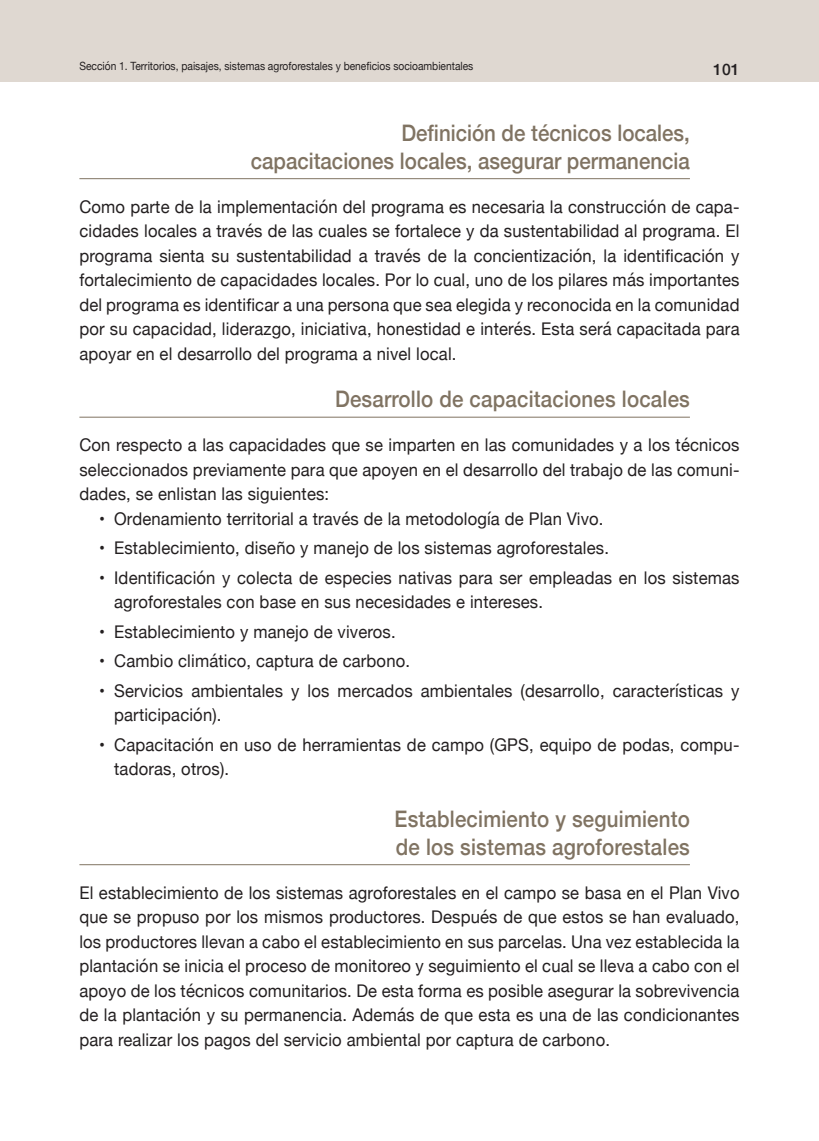
<style>
.page{position:relative;width:819px;height:1141px;background:#fff}
.page>*{position:absolute;margin:0;border:0;box-sizing:border-box;transform-origin:0 0}
.t1{font:500 22.75px/27.3px "Helvetica Neue";letter-spacing:.01em;color:#807362;text-align:right;scale:.9 1}
.t2{font:17.5px/24.5px "Helvetica Neue";letter-spacing:.01em;color:#231f20;text-align:justify;scale:.95 1}
.t3{font:500 15.75px "Helvetica Neue";color:#231f20}
.t4{font:11.38px "Helvetica Neue";color:#231f20;scale:.9 1}
</style>
<div class="page">
<div style="left:0;top:0;width:819px;height:81px;background:#dfd8d1"></div>
<hr style="left:79px;top:178px;width:611px;height:1px;background:#807362">
<hr style="left:79px;top:417px;width:611px;height:1px;background:#807362">
<hr style="left:79px;top:864px;width:611px;height:1px;background:#807362">
<p class="t4" style="left:79px;top:58px;width:439px">Sección 1. Territorios, paisajes, sistemas agroforestales y beneficios socioambientales</p>
<p class="t3" style="left:713px;top:56px;width:28px">101</p>
<h1 class="t1" style="left:251px;top:118px;width:489px">Definición de técnicos locales,<br>capacitaciones locales, asegurar permanencia</h1>
<p class="t2" style="left:79px;top:195px;width:696px">Como parte de la implementación del programa es necesaria la construcción de capa&shy;cidades locales a través de las cuales se fortalece y da sustentabilidad al programa. El programa sienta su sustentabilidad a través de la concientización, la identificación y fortalecimiento de capacidades locales. Por lo cual, uno de los pilares más importantes del programa es identificar a una persona que sea elegida y reconocida en la comunidad por su capacidad, liderazgo, iniciativa, honestidad e interés. Esta será capacitada para apoyar en el desarrollo del programa a nivel local.</p>
<h1 class="t1" style="left:335px;top:383px;width:396px">Desarrollo de capacitaciones locales</h1>
<p class="t2" style="left:79px;top:434px;width:696px">Con respecto a las capacidades que se imparten en las comunidades y a los técnicos seleccionados previamente para que apoyen en el desarrollo del trabajo de las comuni&shy;dades, se enlistan las siguientes:</p>
<p class="t2" style="left:99px;top:507px;width:532px">• Ordenamiento territorial a través de la metodología de Plan Vivo.</p>
<p class="t2" style="left:99px;top:537px;width:538px">• Establecimiento, diseño y manejo de los sistemas agroforestales.</p>
<p class="t2" style="left:114px;top:566px;width:659px;text-indent:-15px">• Identificación y colecta de especies nativas para ser empleadas en los sistemas agroforestales con base en sus necesidades e intereses.</p>
<p class="t2" style="left:99px;top:620px;width:313px">• Establecimiento y manejo de viveros.</p>
<p class="t2" style="left:99px;top:650px;width:328px">• Cambio climático, captura de carbono.</p>
<p class="t2" style="left:114px;top:679px;width:659px;text-indent:-15px">• Servicios ambientales y los mercados ambientales (desarrollo, características y participación).</p>
<p class="t2" style="left:114px;top:733px;width:659px;text-indent:-15px">• Capacitación en uso de herramientas de campo (GPS, equipo de podas, compu&shy;tadoras, otros).</p>
<h1 class="t1" style="left:394px;top:804px;width:329px;text-align:left">Establecimiento y seguimiento de los sistemas agroforestales</h1>
<p class="t2" style="left:79px;top:881px;width:696px">El establecimiento de los sistemas agroforestales en el campo se basa en el Plan Vivo que se propuso por los mismos productores. Después de que estos se han evaluado, los productores llevan a cabo el establecimiento en sus parcelas. Una vez establecida la plantación se inicia el proceso de monitoreo y seguimiento el cual se lleva a cabo con el apoyo de los técnicos comunitarios. De esta forma es posible asegurar la sobrevivencia de la plantación y su permanencia. Además de que esta es una de las condicionantes para realizar los pagos del servicio ambiental por captura de carbono.</p>
</div>
